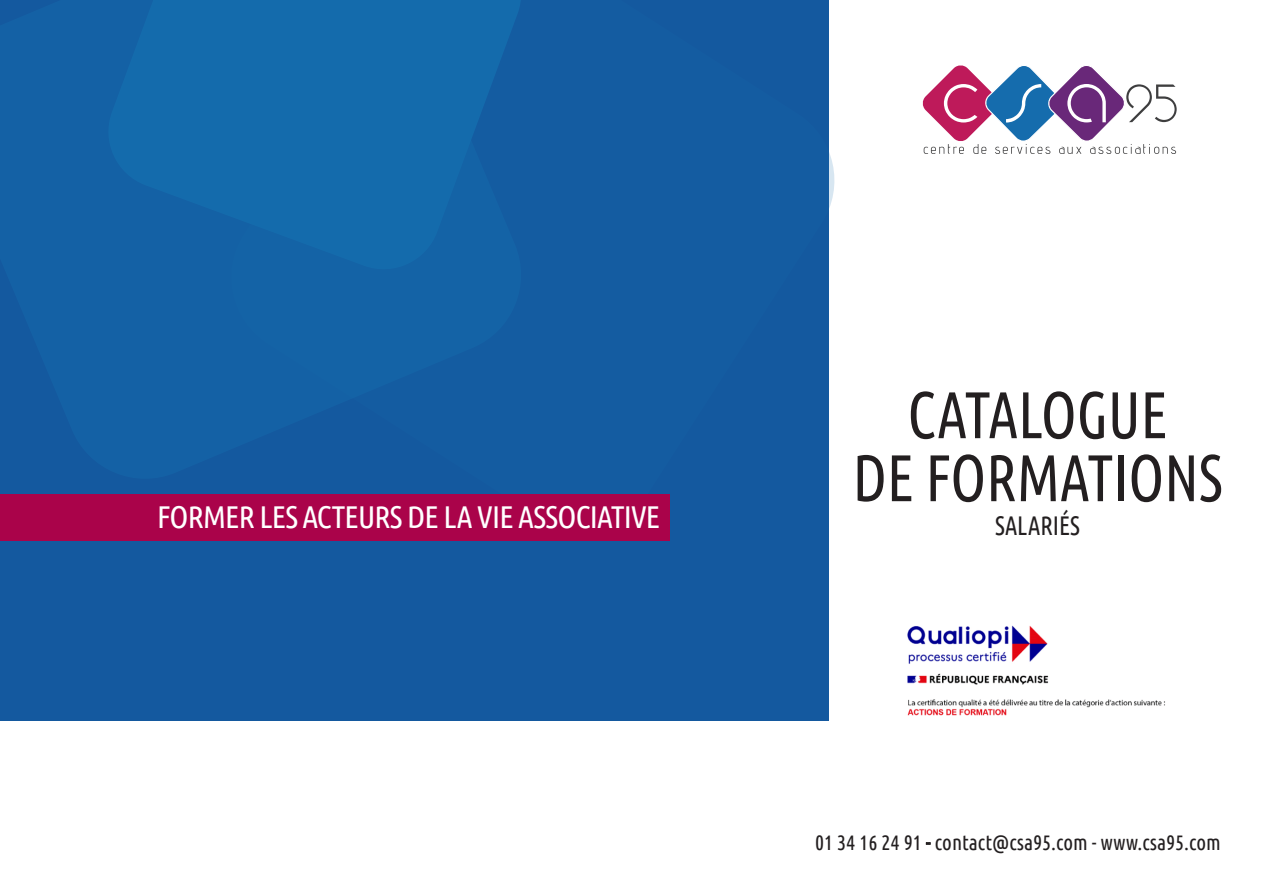
<style>
.page{position:relative;width:1263px;height:893px;background:#fff}
.page>*{position:absolute;margin:0;border:0;box-sizing:border-box;transform-origin:0 0}
.t1{font:66px "Ubuntu Condensed";color:#231f20;scale:.9 1}
.t2{font:31.5px "Ubuntu Condensed";letter-spacing:-.025em;color:#fff}
.t3{font:27px "Ubuntu Condensed";color:#231f20;scale:.9 1}
.t4{font:21px "Ubuntu Condensed";color:#231f20}
</style>
<div class="page">
<div style="left:0;top:0;width:829px;height:720px;background:#14599f"></div>
<svg style="left:922px;top:65px;width:255px;height:89px"></svg>
<svg style="left:108px;top:0;width:413px;height:270px;fill:#146bac"></svg>
<div style="left:0;top:494px;width:669px;height:46px;background:#aa034a"></div>
<img style="left:907px;top:625px;width:258px;height:91px">
<p class="t2" style="left:157px;top:497px;width:505px">FORMER LES ACTEURS DE LA VIE ASSOCIATIVE</p>
<p class="t1" style="left:907px;top:374px;width:290px">CATALOGUE</p>
<p class="t1" style="left:853px;top:437px;width:412px">DE FORMATIONS</p>
<p class="t3" style="left:995px;top:509px;width:96px">SALARIÉS</p>
<p class="t4" style="left:815px;top:829px;width:407px">01 34 16 24 91 - contact@csa95.com - www.csa95.com</p>
</div>
